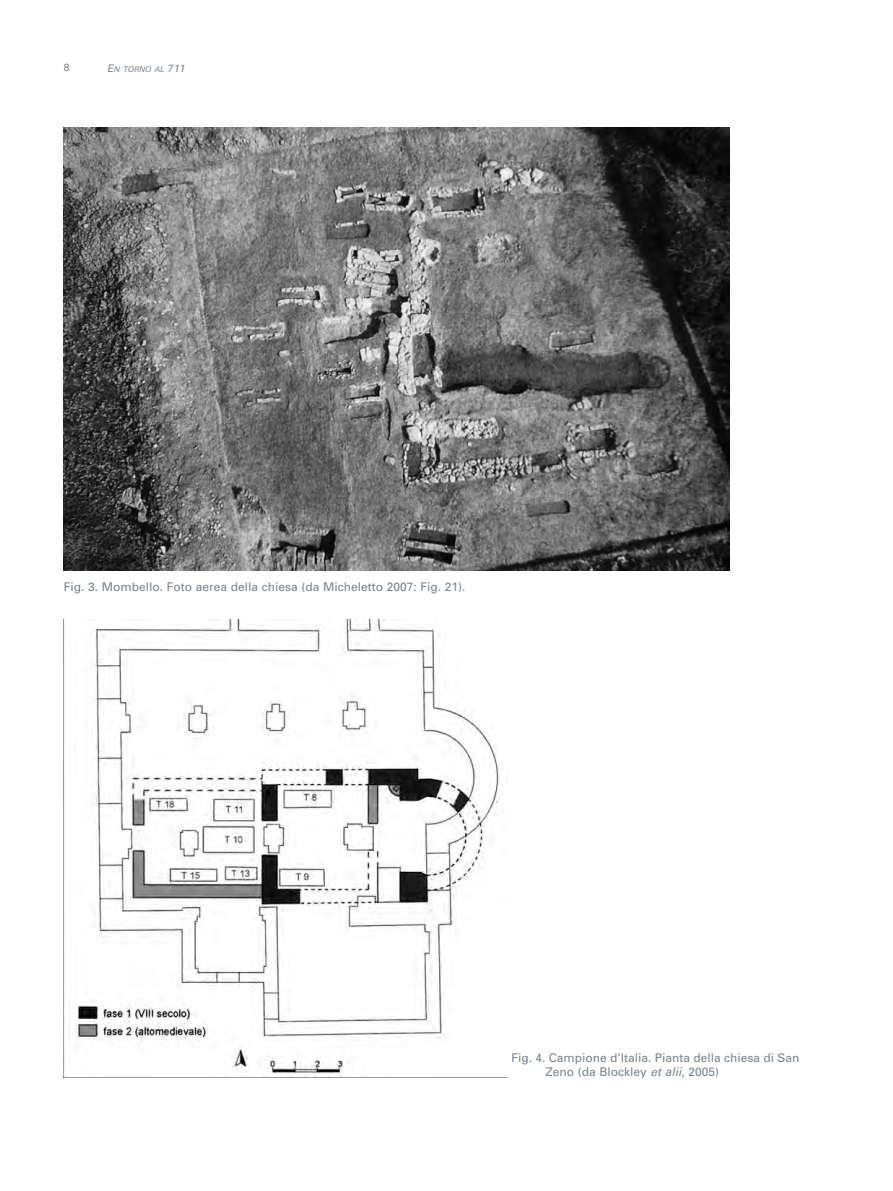
<style>
.page{position:relative;width:893px;height:1191px;background:#fff}
.page>*{position:absolute;margin:0;border:0;box-sizing:border-box;transform-origin:0 0}
.t1{font:12px/14.4px "Univers";color:#76848f}
.t2{font:10.5px "Helvetica";color:#76848f}
.t3{font:italic 7.8px "Univers";letter-spacing:-.01em;color:#76848f}
.s1{font-size:10.5px}
.s2{font-style:italic}
</style>
<div class="page">
<img style="left:64px;top:128px;width:665px;height:443px">
<img style="left:64px;top:619px;width:436px;height:458px">
<p class="t2" style="left:64px;top:63px;width:7px">8</p>
<p class="t3" style="left:107px;top:66px;width:79px"><span class="s1">E</span>N TORNO AL <span class="s1">711</span></p>
<p class="t1" style="left:64px;top:580px;width:403px">Fig. 3. Mombello. Foto aerea della chiesa (da Micheletto 2007: Fig. 21).</p>
<p class="t1" style="left:546px;top:1051px;width:255px;text-indent:-34px">Fig. 4. Campione d’Italia. Pianta della chiesa di San<br>Zeno (da Blockley <span class="s2">et alii</span>, 2005)</p>
</div>
